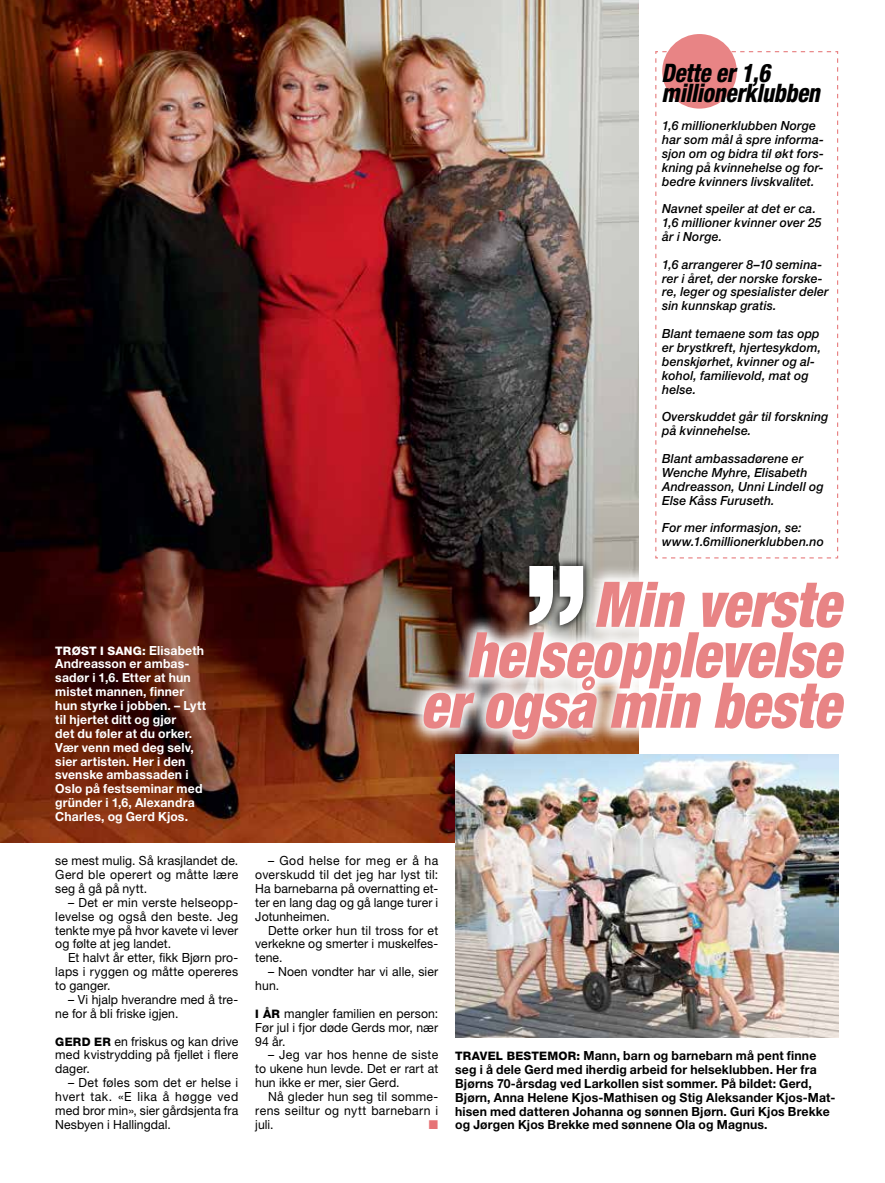
<style>
.page{position:relative;width:885px;height:1183px;background:#fff}
.page>*{position:absolute;margin:0;border:0;box-sizing:border-box;transform-origin:0 0}
.t1{font:italic 900 condensed 63px/50.4px "Helvetica Neue LT Std";color:#e88485;text-align:right;scale:.9 1}
.t2{font:italic 800 condensed 25.5px/19.5px "Helvetica Neue LT Std";letter-spacing:-.01em;color:#000;scale:.9 1}
.t3{font:12.6px/13.8px "Helvetica Neue LT Std";letter-spacing:.01em;color:#000;text-align:justify}
.t4{font:italic 500 12.6px/13.8px "Helvetica Neue LT Std";letter-spacing:.01em;color:#000}
.t5{font:700 12.6px/13.8px "Helvetica Neue LT Std";letter-spacing:.01em;color:#000}
.t6{font:700 12.6px/13.8px "Helvetica Neue LT Std";letter-spacing:.01em;color:#fff}
.t7{font:12.6px "Zapf Dingbats Std";color:#e67376}
.t8{font:800 11.7px "Helvetica Neue LT Std";letter-spacing:.015em;color:#fff}
.s1{font-weight:700;font-size:12.6px}
.s2{font-weight:800;font-size:11.7px}
</style>
<div class="page">
<img style="left:0;top:0;width:638px;height:842px">
<img style="left:455px;top:757px;width:383px;height:280px">
<svg style="left:520px;top:556px;width:72px;height:7px"></svg>
<img style="left:405px;top:563px;width:434px;height:194px">
<svg style="left:655px;top:50px;width:183px;height:509px"></svg>
<div style="left:662px;top:34px;width:74px;height:75px;background:#e88485;border-radius:50%"></div>
<p class="t8" style="left:55px;top:643px;width:150px">TRØST I SANG: <span class="s1">Elisabeth</span></p>
<p class="t6" style="left:55px;top:656px;width:152px">Andreasson er ambas&shy;sadør i 1,6. Etter at hun mistet mannen, finner hun styrke i jobben. – Lytt til hjertet ditt og gjør<br>det du føler at du orker.<br>Vær venn med deg selv, sier artisten. Her i den svenske ambassaden i<br>Oslo på festseminar med gründer i 1,6, Alexandra<br>Charles, og Gerd Kjos.</p>
<p class="t3" style="left:55px;top:853px;width:184px">se mest mulig. Så krasjlandet de.<br>Gerd ble operert og måtte lære seg å gå på nytt.</p>
<p class="t3" style="left:55px;top:895px;width:184px;text-indent:13px">– Det er min verste helseopp&shy;levelse og også den beste. Jeg tenkte mye på hvor kavete vi lever og følte at jeg landet.</p>
<p class="t3" style="left:55px;top:950px;width:184px;text-indent:13px">Et halvt år etter, fikk Bjørn pro&shy;laps i ryggen og måtte opereres to ganger.</p>
<p class="t3" style="left:55px;top:992px;width:184px;text-indent:13px">– Vi hjalp hverandre med å tre&shy;ne for å bli friske igjen.</p>
<p class="t3" style="left:55px;top:1033px;width:184px"><span class="s2">GERD ER</span> en friskus og kan drive med kvistrydding på fjellet i flere dager.</p>
<p class="t3" style="left:55px;top:1075px;width:184px;text-indent:13px">– Det føles som det er helse i hvert tak. «E lika å høgge ved med bror min», sier gårdsjenta fra Nesbyen i Hallingdal.</p>
<h2 class="t2" style="left:661px;top:63px;width:177px">Dette er 1,6 millionerklubben</h2>
<p class="t4" style="left:662px;top:118px;width:163px">1,6 millionerklubben Norge har som mål å spre informa&shy;sjon om og bidra til økt fors&shy;kning på kvinnehelse og for&shy;bedre kvinners livskvalitet.</p>
<p class="t4" style="left:662px;top:202px;width:161px">Navnet speiler at det er ca.<br>1,6 millioner kvinner over 25 år i Norge.</p>
<p class="t4" style="left:662px;top:257px;width:168px">1,6 arrangerer 8–10 semina&shy;rer i året, der norske forske&shy;re, leger og spesialister deler sin kunnskap gratis.</p>
<p class="t4" style="left:662px;top:326px;width:160px">Blant temaene som tas opp er brystkreft, hjertesykdom, benskjørhet, kvinner og al&shy;kohol, familievold, mat og helse.</p>
<p class="t4" style="left:662px;top:409px;width:168px">Overskuddet går til forskning på kvinnehelse.</p>
<p class="t4" style="left:662px;top:451px;width:163px">Blant ambassadørene er<br>Wenche Myhre, Elisabeth<br>Andreasson, Unni Lindell og<br>Else Kåss Furuseth.</p>
<p class="t4" style="left:662px;top:520px;width:163px">For mer informasjon, se: www.1.6millionerklubben.no</p>
<h1 class="t1" style="left:420px;top:579px;width:468px">Min verste helseopplevelse er også min beste</h1>
<p class="t3" style="left:255px;top:853px;width:184px;text-indent:13px">– God helse for meg er å ha overskudd til det jeg har lyst til:<br>Ha barnebarna på overnatting et&shy;ter en lang dag og gå lange turer i Jotunheimen.</p>
<p class="t3" style="left:255px;top:922px;width:184px;text-indent:13px">Dette orker hun til tross for et verkekne og smerter i muskelfes&shy;tene.</p>
<p class="t3" style="left:255px;top:964px;width:184px;text-indent:13px">– Noen vondter har vi alle, sier hun.</p>
<p class="t3" style="left:255px;top:1005px;width:184px"><span class="s2">I ÅR</span> mangler familien en person:<br>Før jul i fjor døde Gerds mor, nær 94 år.</p>
<p class="t3" style="left:255px;top:1047px;width:184px;text-indent:13px">– Jeg var hos henne de siste to ukene hun levde. Det er rart at hun ikke er mer, sier Gerd.</p>
<p class="t3" style="left:255px;top:1089px;width:184px;text-indent:13px">Nå gleder hun seg til somme&shy;rens seiltur og nytt barnebarn i juli.</p>
<p class="t7" style="left:429px;top:1118px;width:11px">■</p>
<p class="t5" style="left:455px;top:1048px;width:381px"><span class="s2">TRAVEL BESTEMOR:</span> Mann, barn og barnebarn må pent finne seg i å dele Gerd med iherdig arbeid for helseklubben. Her fra Bjørns 70-årsdag ved Larkollen sist sommer. På bildet: Gerd, Bjørn, Anna Helene Kjos-Mathisen og Stig Aleksander Kjos-Mat&shy;hisen med datteren Johanna og sønnen Bjørn. Guri Kjos Brekke og Jørgen Kjos Brekke med sønnene Ola og Magnus.</p>
</div>
